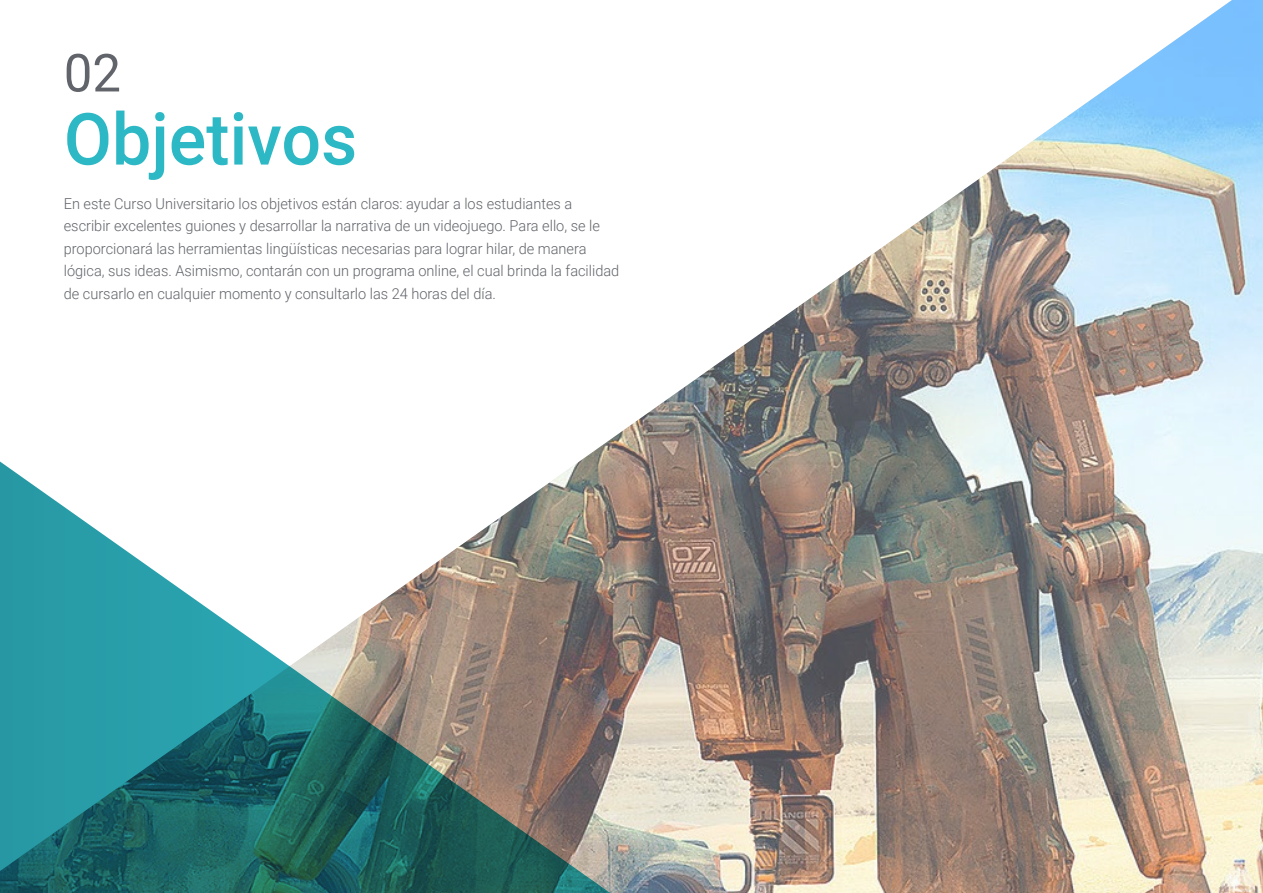
<style>
.page{position:relative;width:1263px;height:893px;background:#fff}
.page>*{position:absolute;margin:0;border:0;box-sizing:border-box;transform-origin:0 0}
.t1{font:500 72px "Roboto";color:#2db8c5}
.t2{font:52.5px "Roboto";color:#61646a}
.t3{font:300 15px/22.5px "Roboto";color:#61646a}
</style>
<div class="page">
<img style="left:601px;top:0;width:662px;height:893px">
<svg style="left:0;top:446px;width:640px;height:447px"></svg>
<h2 class="t2" style="left:64px;top:36px;width:59px">02</h2>
<h1 class="t1" style="left:64px;top:89px;width:295px">Objetivos</h1>
<p class="t3" style="left:64px;top:192px;width:557px">En este Curso Universitario los objetivos están claros: ayudar a los estudiantes a escribir excelentes guiones y desarrollar la narrativa de un videojuego. Para ello, se le proporcionará las herramientas lingüísticas necesarias para lograr hilar, de manera lógica, sus ideas. Asimismo, contarán con un programa online, el cual brinda la facilidad de cursarlo en cualquier momento y consultarlo las 24 horas del día.</p>
</div>
